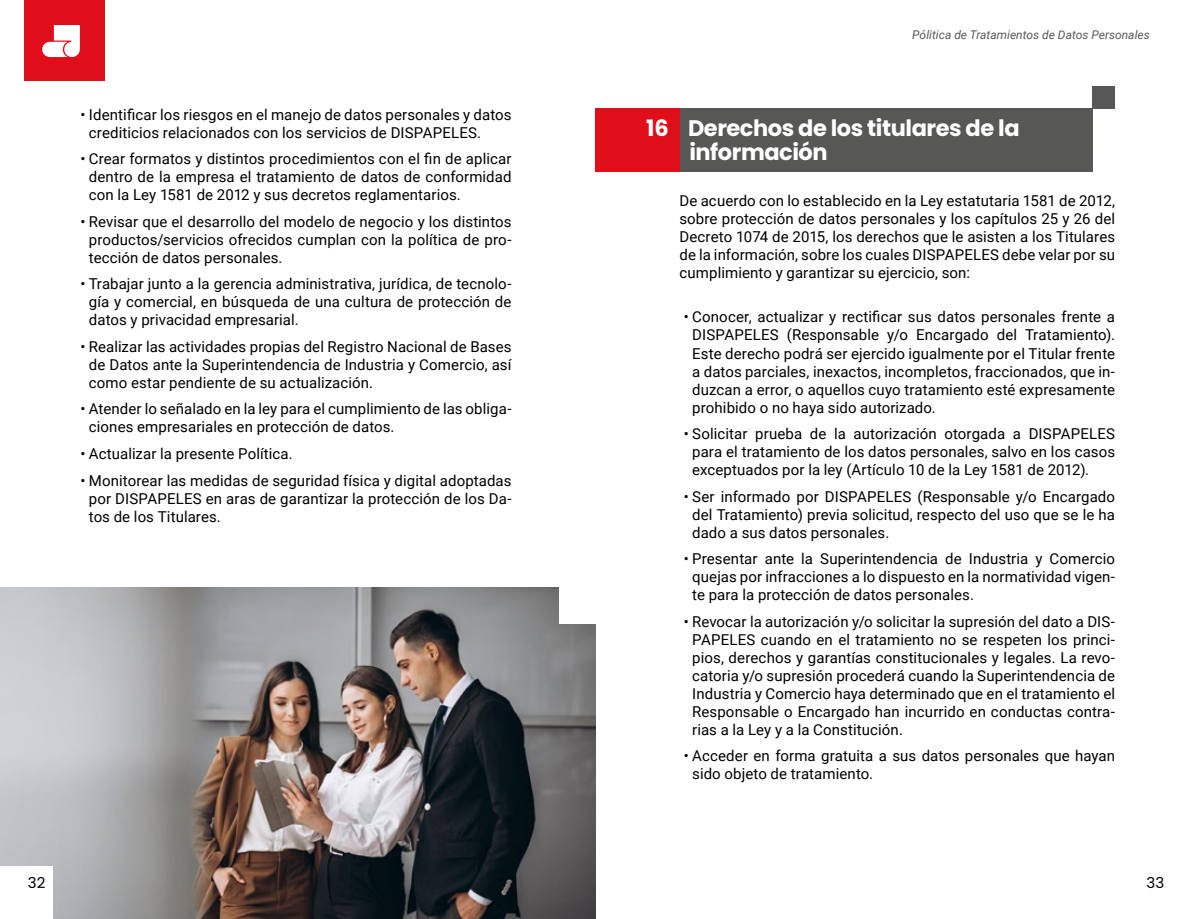
<style>
.page{position:relative;width:1191px;height:919px;background:#fff}
.page>*{position:absolute;margin:0;border:0;box-sizing:border-box;transform-origin:0 0}
.t1{font:700 22.5px/24px "Poppins";letter-spacing:-.02em;color:#fff}
.t2{font:15px/18px "Roboto";letter-spacing:.005em;color:#000;text-align:justify}
.t3{font:15px "Poppins";color:#000}
.t4{font:italic 12px "Roboto";color:#585856}
</style>
<div class="page">
<img style="left:0;top:587px;width:595px;height:331px">
<div style="left:559px;top:586px;width:37px;height:37px;background:#fff"></div>
<div style="left:24px;top:0;width:80px;height:81px;background:#e00d1a"></div>
<svg style="left:42px;top:25px;width:38px;height:32px"></svg>
<div style="left:0;top:865px;width:53px;height:53px;background:#fff"></div>
<div style="left:595px;top:108px;width:85px;height:63px;background:#e00d1a"></div>
<div style="left:680px;top:108px;width:412px;height:63px;background:#575756"></div>
<div style="left:1092px;top:86px;width:23px;height:22px;background:#575756"></div>
<p class="t2" style="left:89px;top:105px;width:424px;text-indent:-9px">• Identificar los riesgos en el manejo de datos personales y datos crediticios relacionados con los servicios de DISPAPELES.</p>
<p class="t2" style="left:89px;top:149px;width:424px;text-indent:-9px">• Crear formatos y distintos procedimientos con el fin de aplicar dentro de la empresa el tratamiento de datos de conformidad con la Ley 1581 de 2012 y sus decretos reglamentarios.</p>
<p class="t2" style="left:89px;top:212px;width:424px;text-indent:-9px">• Revisar que el desarrollo del modelo de negocio y los distintos productos/servicios ofrecidos cumplan con la política de pro&shy;tección de datos personales.</p>
<p class="t2" style="left:89px;top:274px;width:424px;text-indent:-9px">• Trabajar junto a la gerencia administrativa, jurídica, de tecnolo&shy;gía y comercial, en búsqueda de una cultura de protección de datos y privacidad empresarial.</p>
<p class="t2" style="left:89px;top:337px;width:424px;text-indent:-9px">• Realizar las actividades propias del Registro Nacional de Bases de Datos ante la Superintendencia de Industria y Comercio, así como estar pendiente de su actualización.</p>
<p class="t2" style="left:89px;top:399px;width:424px;text-indent:-9px">• Atender lo señalado en la ley para el cumplimiento de las obliga&shy;ciones empresariales en protección de datos.</p>
<p class="t2" style="left:80px;top:444px;width:214px">• Actualizar la presente Política.</p>
<p class="t2" style="left:89px;top:470px;width:424px;text-indent:-9px">• Monitorear las medidas de seguridad física y digital adoptadas por DISPAPELES en aras de garantizar la protección de los Da&shy;tos de los Titulares.</p>
<p class="t4" style="left:912px;top:27px;width:239px">Pólitica de Tratamientos de Datos Personales</p>
<h1 class="t1" style="left:689px;top:116px;width:332px;text-indent:-43px">16 Derechos de los titulares de la información</h1>
<p class="t2" style="left:679px;top:191px;width:437px">De acuerdo con lo establecido en la Ley estatutaria 1581 de 2012, sobre protección de datos personales y los capítulos 25 y 26 del Decreto 1074 de 2015, los derechos que le asisten a los Titulares de la información, sobre los cuales DISPAPELES debe velar por su cumplimiento y garantizar su ejercicio, son:</p>
<p class="t2" style="left:692px;top:307px;width:424px;text-indent:-9px">• Conocer, actualizar y rectificar sus datos personales frente a DISPAPELES (Responsable y/o Encargado del Tratamiento).<br>Este derecho podrá ser ejercido igualmente por el Titular frente a datos parciales, inexactos, incompletos, fraccionados, que in&shy;duzcan a error, o aquellos cuyo tratamiento esté expresamente prohibido o no haya sido autorizado.</p>
<p class="t2" style="left:692px;top:424px;width:424px;text-indent:-9px">• Solicitar prueba de la autorización otorgada a DISPAPELES para el tratamiento de los datos personales, salvo en los casos exceptuados por la ley (Artículo 10 de la Ley 1581 de 2012).</p>
<p class="t2" style="left:692px;top:486px;width:424px;text-indent:-9px">• Ser informado por DISPAPELES (Responsable y/o Encargado del Tratamiento) previa solicitud, respecto del uso que se le ha dado a sus datos personales.</p>
<p class="t2" style="left:692px;top:549px;width:424px;text-indent:-9px">• Presentar ante la Superintendencia de Industria y Comercio quejas por infracciones a lo dispuesto en la normatividad vigen&shy;te para la protección de datos personales.</p>
<p class="t2" style="left:692px;top:611px;width:424px;text-indent:-9px">• Revocar la autorización y/o solicitar la supresión del dato a DIS-PAPELES cuando en el tratamiento no se respeten los princi&shy;pios, derechos y garantías constitucionales y legales. La revo&shy;catoria y/o supresión procederá cuando la Superintendencia de Industria y Comercio haya determinado que en el tratamiento el Responsable o Encargado han incurrido en conductas contra&shy;rias a la Ley y a la Constitución.</p>
<p class="t2" style="left:692px;top:746px;width:424px;text-indent:-9px">• Acceder en forma gratuita a sus datos personales que hayan sido objeto de tratamiento.</p>
<p class="t3" style="left:28px;top:873px;width:19px">32</p>
<p class="t3" style="left:1146px;top:873px;width:19px">33</p>
</div>
